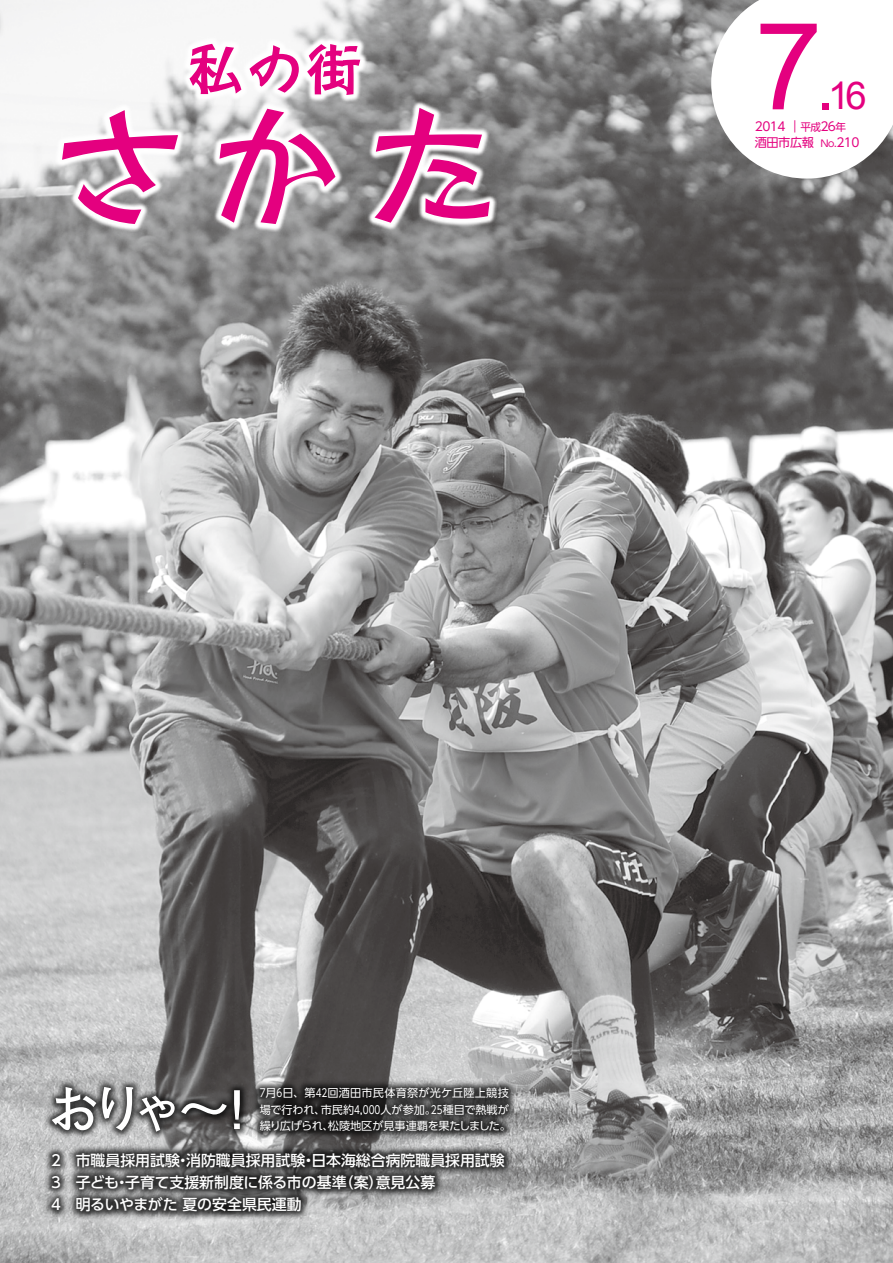
<style>
.page{position:relative;width:893px;height:1263px;background:#fff}
.page>*{position:absolute;margin:0;border:0;box-sizing:border-box;transform-origin:0 0}
.t1{font:700 53.1px "Futo Go B101 Pro";color:#fff}
.t2{font:38.25px "Arial";color:#e4007f}
.t3{font:500 14.85px/22.4px "UD Shin Go Pro";color:#fff}
.t4{font:12.15px "UD Shin Go Pro";letter-spacing:-.04em;color:#e4007f}
.t5{font:11.1px "UD Shin Go Pro";letter-spacing:-.005em;color:#fff}
.t6{font:11.1px/16.5px "UD Shin Go Pro";letter-spacing:.015em;color:#fff;text-align:right}
.t7{font:10.65px "UD Shin Go Pro";color:#e4007f}
.t8{font:9.6px "UD Shin Go Pro";color:#e4007f}
.s1{font-size:121.2px}
.s2{font-size:60.6px}
.s3{font-size:9.6px}
</style>
<div class="page">
<img style="left:0;top:0;width:893px;height:1263px">
<div style="left:43px;top:1144px;width:470px;height:76px;background:#000;opacity:.75"></div>
<div style="left:251px;top:1079px;width:266px;height:61px;background:#000;opacity:.75"></div>
<div style="left:43px;top:1078px;width:206px;height:62px;background:#000;opacity:.75"></div>
<svg style="left:711px;top:0;width:182px;height:179px"></svg>
<svg style="left:54px;top:36px;width:444px;height:196px"></svg>
<svg style="left:188px;top:43px;width:54px;height:52px"></svg>
<svg style="left:249px;top:44px;width:51px;height:50px"></svg>
<svg style="left:306px;top:43px;width:55px;height:53px"></svg>
<svg style="left:61px;top:109px;width:118px;height:116px"></svg>
<svg style="left:219px;top:108px;width:117px;height:117px"></svg>
<svg style="left:373px;top:107px;width:118px;height:117px"></svg>
<h2 class="t2" style="left:755px;top:71px;width:114px"><span class="s1">7</span><span class="s2">.</span>16</h2>
<p class="t7" style="left:835px;top:119px;width:12px">年</p>
<p class="t4" style="left:755px;top:117px;width:48px">2014 ｜</p>
<p class="t4" style="left:818px;top:117px;width:19px">２6</p>
<p class="t7" style="left:800px;top:119px;width:22px">平成</p>
<p class="t4" style="left:755px;top:133px;width:61px">酒田市広報</p>
<p class="t4" style="left:834px;top:133px;width:27px"><span class="s3">.</span>210</p>
<p class="t8" style="left:820px;top:136px;width:18px">Ｎｏ</p>
<h1 class="t1" style="left:47px;top:1066px;width:218px">おりゃ〜！</h1>
<p class="t6" style="left:260px;top:1084px;width:251px">月7 日6 、第42回酒田市民体育祭が光ケ丘陸上競技<br>25種目で熱戦が</p>
<p class="t5" style="left:321px;top:1101px;width:117px">市民約4,000人が参加。</p>
<p class="t5" style="left:260px;top:1101px;width:67px">場で行われ、</p>
<p class="t5" style="left:260px;top:1117px;width:75px">繰り広げられ、</p>
<p class="t5" style="left:328px;top:1117px;width:185px">松陵地区が見事連覇を果たしました。</p>
<p class="t3" style="left:51px;top:1148px;width:455px">2　市職員採用試験消防職員採用試験日本海総合病院職員採用試験</p>
<p class="t3" style="left:176px;top:1148px;width:16px">・</p>
<p class="t3" style="left:301px;top:1148px;width:16px">・</p>
<p class="t3" style="left:51px;top:1170px;width:297px">3　子ども子育て支援新制度に係る市の基準</p>
<p class="t3" style="left:339px;top:1170px;width:46px">（案）</p>
<p class="t3" style="left:376px;top:1170px;width:61px">意見公募</p>
<p class="t3" style="left:51px;top:1170px;width:252px;text-indent:64px">・<br>4　明るいやまがた夏の安全県民運動</p>
</div>
